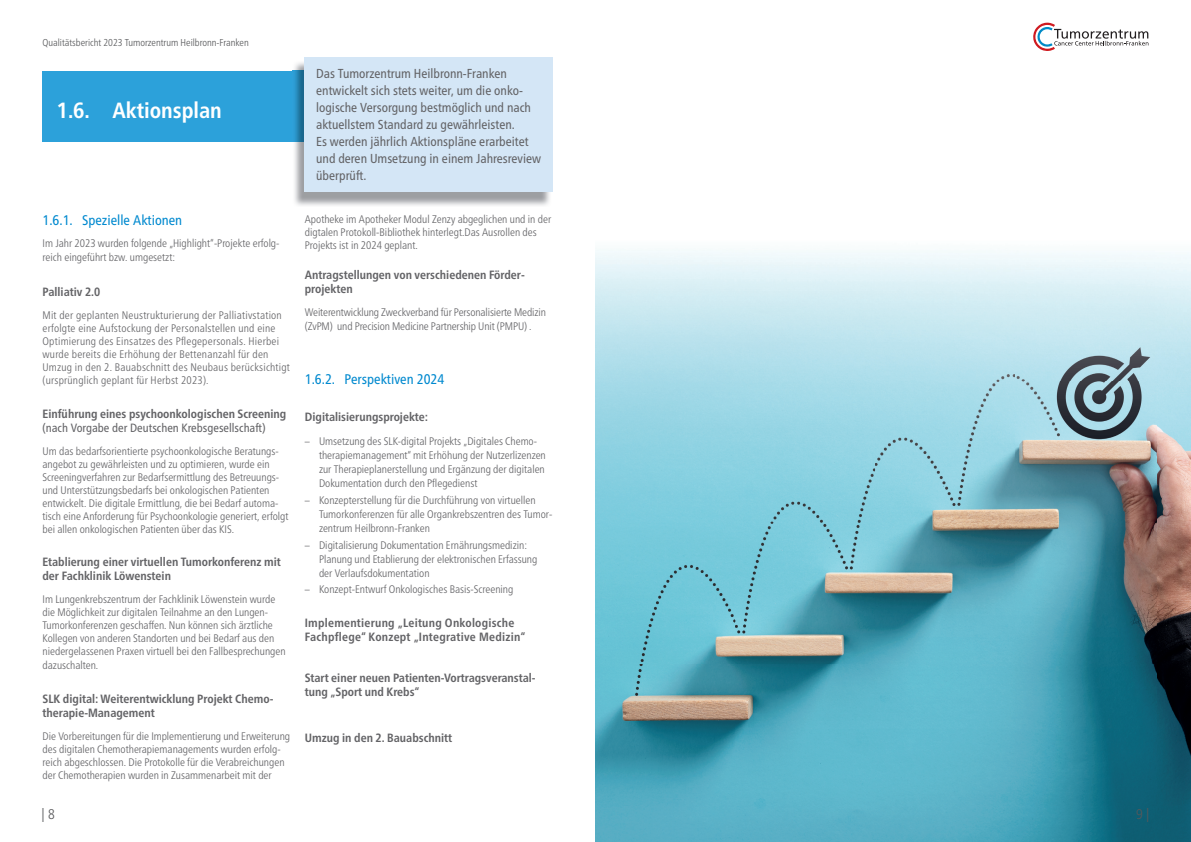
<style>
.page{position:relative;width:1191px;height:842px;background:#fff}
.page>*{position:absolute;margin:0;border:0;box-sizing:border-box;transform-origin:0 0}
.t1{font:700 condensed 22px "Frutiger Neue LTW1 G";color:#fff}
.t2{font:condensed 14px "Frutiger Neue LTW1 G";color:#0089cf}
.t3{font:300 condensed 14px "Frutiger Neue LTW1 G";color:#57585a}
.t4{font:condensed 13px/17px "Frutiger Neue LTW1 G";color:#636366}
.t5{font:700 condensed 12px/14px "Frutiger Neue LTW1 G";color:#636366}
.t6{font:700 condensed 12px/14px "Frutiger Neue LTW1 G";letter-spacing:.02em;color:#636366}
.t7{font:condensed 12px "Frutiger Neue LTW1 G";color:#636366}
.t8{font:300 condensed 11px/13px "Frutiger Neue LTW1 G";color:#636366}
.t9{font:300 condensed 11px/13px "Frutiger Neue LTW1 G";letter-spacing:.02em;color:#636366}
.t10{font:300 condensed 10px "Frutiger Neue LTW1 G";color:#57585a}
</style>
<div class="page">
<img style="left:595px;top:249px;width:596px;height:593px">
<div style="left:43px;top:71px;width:510px;height:71px;background:#2ca1da"></div>
<img style="left:292px;top:61px;width:259px;height:145px">
<img style="left:292px;top:71px;width:13px;height:71px">
<div style="left:305px;top:57px;width:248px;height:134px;background:#d4e6f6"></div>
<svg style="left:1033px;top:23px;width:115px;height:28px"></svg>
<p class="t10" style="left:43px;top:35px;width:208px">Qualitätsbericht 2023 Tumorzentrum Heilbronn-Franken</p>
<h1 class="t1" style="left:57px;top:93px;width:167px">1.6. Aktionsplan</h1>
<p class="t2" style="left:43px;top:210px;width:141px">1.6.1. Spezielle Aktionen</p>
<p class="t8" style="left:43px;top:236px;width:238px;line-height:14px">Im Jahr 2023 wurden folgende „Highlight“-Projekte erfolg&shy;reich eingeführt bzw. umgesetzt:</p>
<p class="t5" style="left:43px;top:283px;width:59px">Palliativ 2.0</p>
<p class="t9" style="left:43px;top:307px;width:249px">Mit der geplanten Neustrukturierung der Palliativstation erfolgte eine Aufstockung der Personalstellen und eine Optimierung des Einsatzes des Pflegepersonals. Hierbei wurde bereits die Erhöhung der Bettenanzahl für den Umzug in den 2. Bauabschnitt des Neubaus berücksichtigt (ursprünglich geplant für Herbst 2023).</p>
<p class="t5" style="left:43px;top:405px;width:245px">Einführung eines psychoonkologischen Screening</p>
<p class="t7" style="left:43px;top:418px;width:225px">(nach Vorgabe der Deutschen Krebsgesellschaft)</p>
<p class="t8" style="left:43px;top:443px;width:247px">Um das bedarfsorientierte psychoonkologische Beratungs&shy;angebot zu gewährleisten und zu optimieren, wurde ein Screeningverfahren zur Bedarfsermittlung des Betreuungs&shy;und Unterstützungsbedarfs bei onkologischen Patienten entwickelt. Die digitale Ermittlung, die bei Bedarf automa&shy;tisch eine Anforderung für Psychoonkologie generiert, erfolgt bei allen onkologischen Patienten über das KIS.</p>
<p class="t5" style="left:43px;top:554px;width:240px">Etablierung einer virtuellen Tumorkonferenz mit der Fachklinik Löwenstein</p>
<p class="t8" style="left:43px;top:592px;width:244px">Im Lungenkrebszentrum der Fachklinik Löwenstein wurde die Möglichkeit zur digitalen Teilnahme an den Lungen-Tumorkonferenzen geschaffen. Nun können sich ärztliche Kollegen von anderen Standorten und bei Bedarf aus den niedergelassenen Praxen virtuell bei den Fallbesprechungen</p>
<p class="t8" style="left:43px;top:658px;width:57px">dazuschalten.</p>
<p class="t5" style="left:43px;top:691px;width:232px">SLK digital: Weiterentwicklung Projekt Chemo&shy;therapie-Management</p>
<p class="t8" style="left:43px;top:729px;width:249px">Die Vorbereitungen für die Implementierung und Erweiterung des digitalen Chemotherapiemanagements wurden erfolg&shy;reich abgeschlossen. Die Protokolle für die Verabreichungen der Chemotherapien wurden in Zusammenarbeit mit der</p>
<p class="t4" style="left:316px;top:64px;width:226px">Das Tumorzentrum Heilbronn-Franken entwickelt sich stets weiter, um die onko&shy;logische Versorgung bestmöglich und nach aktuellstem Standard zu gewährleisten.<br>Es werden jährlich Aktionspläne erarbeitet und deren Umsetzung in einem Jahresreview überprüft.</p>
<p class="t8" style="left:305px;top:211px;width:248px">Apotheke im Apotheker Modul Zenzy abgeglichen und in der digtalen Protokoll-Bibliothek hinterlegt.Das Ausrollen des<br>Projekts ist in 2024 geplant.</p>
<p class="t5" style="left:305px;top:267px;width:221px">Antragstellungen von verschiedenen Förder&shy;projekten</p>
<p class="t8" style="left:305px;top:305px;width:243px;line-height:14px">Weiterentwicklung Zweckverband für Personalisierte Medizin (ZvPM) und Precision Medicine Partnership Unit (PMPU) .</p>
<p class="t2" style="left:305px;top:369px;width:141px">1.6.2. Perspektiven 2024</p>
<p class="t5" style="left:305px;top:409px;width:125px">Digitalisierungsprojekte:</p>
<p class="t8" style="left:319px;top:433px;width:228px;line-height:14px;text-indent:-14px">– Umsetzung des SLK-digital Projekts „Digitales Chemo&shy;therapiemanagement“ mit Erhöhung der Nutzerlizenzen zur Therapieplanerstellung und Ergänzung der digitalen Dokumentation durch den Pflegedienst</p>
<p class="t8" style="left:319px;top:492px;width:235px;line-height:14px;text-indent:-14px">– Konzepterstellung für die Durchführung von virtuellen<br>Tumorkonferenzen für alle Organkrebszentren des Tumor&shy;zentrum Heilbronn-Franken</p>
<p class="t8" style="left:319px;top:537px;width:220px;line-height:14px;text-indent:-14px">– Digitalisierung Dokumentation Ernährungsmedizin:<br>Planung und Etablierung der elektronischen Erfassung der Verlaufsdokumentation</p>
<p class="t8" style="left:305px;top:582px;width:210px">– Konzept-Entwurf Onkologisches Basis-Screening</p>
<p class="t6" style="left:305px;top:615px;width:222px">Implementierung „Leitung Onkologische<br>Fachpflege“ Konzept „Integrative Medizin“</p>
<p class="t5" style="left:305px;top:670px;width:232px">Start einer neuen Patienten-Vortragsveranstal&shy;tung „Sport und Krebs“</p>
<p class="t5" style="left:305px;top:730px;width:149px">Umzug in den 2. Bauabschnitt</p>
<p class="t3" style="left:41px;top:804px;width:15px">| 8</p>
<p class="t3" style="left:1136px;top:804px;width:15px">9 |</p>
</div>
